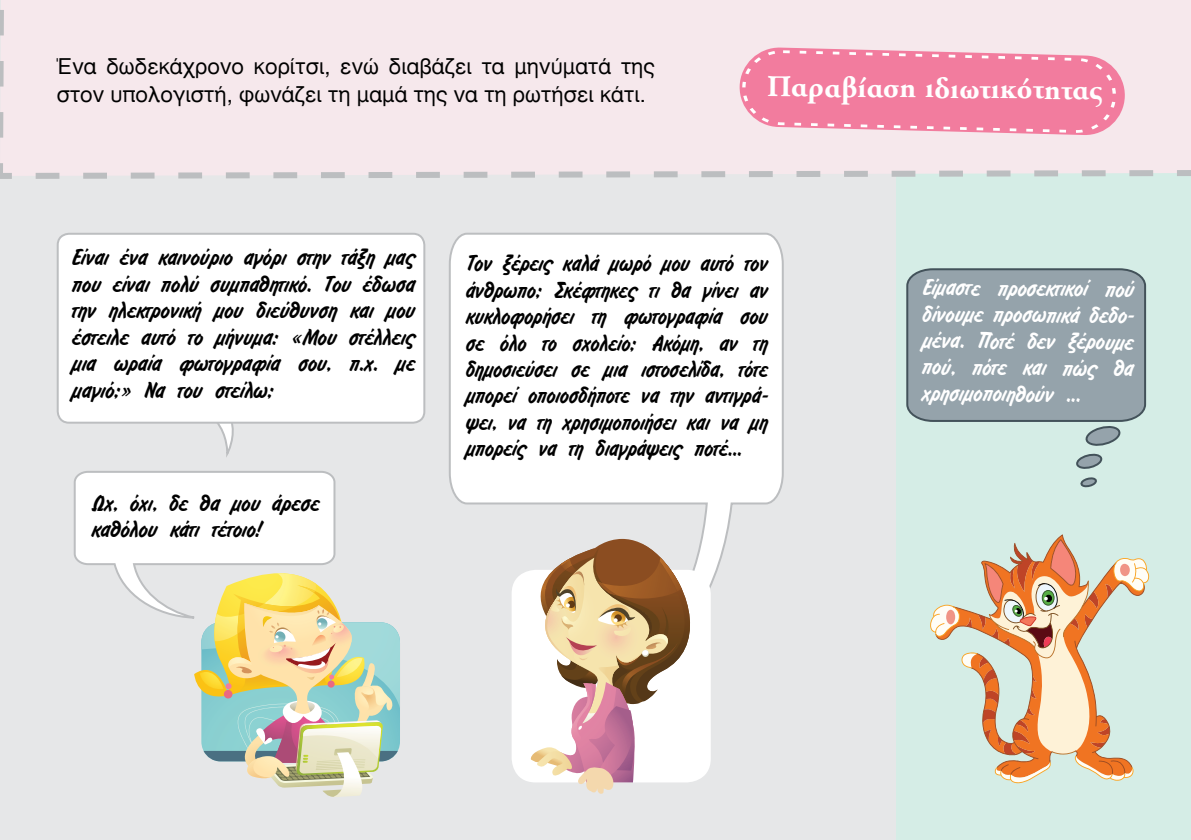
<style>
.page{position:relative;width:1191px;height:840px;background:#fff}
.page>*{position:absolute;margin:0;border:0;box-sizing:border-box;transform-origin:0 0}
.t1{font:700 30px "Samos";color:#fff}
.t2{font:22px/26.4px "Ios";color:#000;text-align:justify}
.t3{font:22px/26.4px "Ios";color:#fff}
.t4{font:22px/28px "Gr Helvetica";color:#000}
</style>
<div class="page">
<div style="left:0;top:0;width:1191px;height:839px;background:#e6e7e8"></div>
<svg style="left:190px;top:423px;width:46px;height:32px"></svg>
<div style="left:58px;top:234px;width:366px;height:188px;background:#fff;border-radius:11px"></div>
<div style="left:57px;top:233px;width:368px;height:190px;border:2px solid #bcbec0;border-radius:11px"></div>
<svg style="left:449px;top:232px;width:335px;height:356px"></svg>
<div style="left:511px;top:569px;width:200px;height:213px;background:#fff;border-radius:24px"></div>
<svg style="left:511px;top:538px;width:194px;height:256px"></svg>
<svg style="left:73px;top:471px;width:327px;height:326px"></svg>
<div style="left:896px;top:0;width:295px;height:839px;background:#d5ede6"></div>
<svg style="left:906px;top:268px;width:241px;height:220px"></svg>
<svg style="left:930px;top:534px;width:219px;height:249px"></svg>
<div style="left:0;top:0;width:1191px;height:179px;background:#f6e8ec"></div>
<svg style="left:739px;top:47px;width:386px;height:88px;background:#f28eab"></svg>
<p class="t4" style="left:57px;top:53px;width:600px">Ένα δωδεκάχρονο κορίτσι, ενώ διαβάζει τα μηνύματά της στον υπολογιστή, φωνάζει τη μαμά της να τη ρωτήσει κάτι.</p>
<h1 class="t1" style="left:767px;top:69px;width:337px;rotate:1deg">Παραβίαση ιδιωτικότητας</h1>
<p class="t2" style="left:71px;top:245px;width:344px">Είναι ένα καινούριο αγόρι στην τάξη μας που είναι πολύ συμπαθητικό. Του έδωσα την ηλεκτρονική μου διεύθυνση και μου έστειλε αυτό το μήνυμα: «Μου στέλλεις μια ωραία φωτογραφία σου, π.χ. με μαγιό;» Να του στείλω;</p>
<p class="t2" style="left:465px;top:251px;width:305px">Τον ξέρεις καλά μωρό μου αυτό τον άνθρωπο; Σκέφτηκες τι θα γίνει αν κυκλοφορήσει τη φωτογραφία σου σε όλο το σχολείο; Ακόμη, αν τη δημοσιεύσει σε μια ιστοσελίδα, τότε μπορεί οποιοσδήποτε να την αντιγρά&shy;ψει, να τη χρησιμοποιήσει και να μη μπορείς να τη διαγράψεις ποτέ...</p>
<p class="t2" style="left:90px;top:490px;width:229px">Ωχ, όχι, δε θα μου άρεσε καθόλου κάτι τέτοιο!</p>
<p class="t3" style="left:922px;top:274px;width:217px;rotate:1deg">Είμαστε προσεκτικοί πού δίνουμε προσωπικά δεδο&shy;μένα. Ποτέ δεν ξέρουμε πού, πότε και πώς θα χρησιμοποιηθούν ...</p>
</div>
